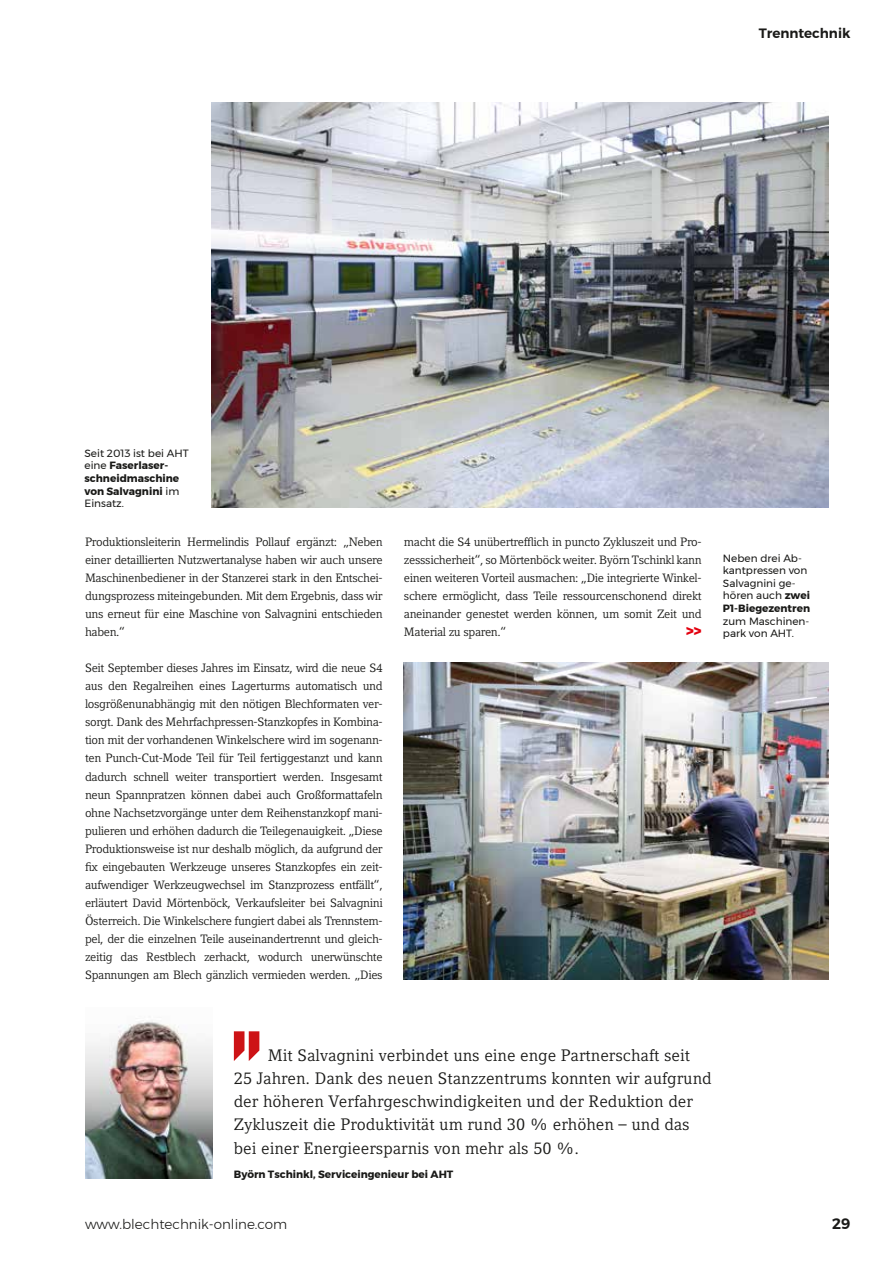
<style>
.page{position:relative;width:893px;height:1263px;background:#fff}
.page>*{position:absolute;margin:0;border:0;box-sizing:border-box;transform-origin:0 0}
.t1{font:16.5px/23.1px "Compatil Letter LT Pro";color:#1a1a18}
.t2{font:600 15px "Montserrat";color:#1a1a18}
.t3{font:900 15px "Montserrat";color:#e3000f}
.t4{font:300 13.5px "Montserrat";color:#1a1a18}
.t5{font:600 13.5px "Montserrat";color:#1a1a18}
.t6{font:12px/18px "Compatil Letter LT Pro";letter-spacing:-.03em;color:#1a1a18;text-align:justify}
.t7{font:700 10.5px/12.6px "Montserrat";color:#1a1a18}
.t8{font:10.5px/12.6px "Montserrat";color:#1a1a18}
.s1{font-weight:400}
.s2{font-weight:700}
</style>
<div class="page">
<svg style="left:234px;top:1031px;width:25px;height:30px"></svg>
<img style="left:85px;top:1018px;width:128px;height:160px">
<img style="left:212px;top:102px;width:617px;height:405px">
<img style="left:404px;top:662px;width:425px;height:318px">
<p class="t5" style="left:759px;top:23px;width:93px">Trenntechnik</p>
<p class="t7" style="left:85px;top:447px;width:106px"><span class="s1">Seit 2013 ist bei AHT eine</span> Faserlaser&shy;schneidmaschine von Salvagnini <span class="s1">im<br>Einsatz.</span></p>
<p class="t6" style="left:85px;top:533px;width:299px">Produktionsleiterin Hermelindis Pollauf ergänzt: „Neben einer detaillierten Nutzwertanalyse haben wir auch unsere Maschinenbediener in der Stanzerei stark in den Entschei&shy;dungsprozess miteingebunden. Mit dem Ergebnis, dass wir uns erneut für eine Maschine von Salvagnini entschieden haben.“</p>
<p class="t6" style="left:85px;top:659px;width:299px">Seit September dieses Jahres im Einsatz, wird die neue S4 aus den Regalreihen eines Lagerturms automatisch und losgrößenunabhängig mit den nötigen Blechformaten ver&shy;sorgt. Dank des Mehrfachpressen-Stanzkopfes in Kombina&shy;tion mit der vorhandenen Winkelschere wird im sogenann&shy;ten Punch-Cut-Mode Teil für Teil fertiggestanzt und kann dadurch schnell weiter transportiert werden. Insgesamt neun Spannpratzen können dabei auch Großformattafeln ohne Nachsetzvorgänge unter dem Reihenstanzkopf mani&shy;pulieren und erhöhen dadurch die Teilegenauigkeit. „Diese Produktionsweise ist nur deshalb möglich, da aufgrund der fix eingebauten Werkzeuge unseres Stanzkopfes ein zeit&shy;aufwendiger Werkzeugwechsel im Stanzprozess entfällt“, erläutert David Mörtenböck, Verkaufsleiter bei Salvagnini Österreich. Die Winkelschere fungiert dabei als Trennstem&shy;pel, der die einzelnen Teile auseinandertrennt und gleich&shy;zeitig das Restblech zerhackt, wodurch unerwünschte Spannungen am Blech gänzlich vermieden werden. „Dies</p>
<p class="t6" style="left:404px;top:533px;width:299px">macht die S4 unübertrefflich in puncto Zykluszeit und Pro&shy;zesssicherheit“, so Mörtenböck weiter. Byörn Tschinkl kann einen weiteren Vorteil ausmachen: „Die integrierte Winkel&shy;schere ermöglicht, dass Teile ressourcenschonend direkt aneinander genestet werden können, um somit Zeit und Material zu sparen.“</p>
<p class="t8" style="left:723px;top:551px;width:89px">Neben drei Ab&shy;kantpressen von<br>Salvagnini ge&shy;hören auch <span class="s2">zwei<br>P1-Biegezentren</span></p>
<p class="t8" style="left:723px;top:614px;width:88px">zum Maschinen-</p>
<p class="t3" style="left:686px;top:618px;width:17px">&gt;&gt;</p>
<p class="t8" style="left:723px;top:627px;width:72px">park von AHT.</p>
<p class="t1" style="left:234px;top:1044px;width:479px;text-indent:34px">Mit Salvagnini verbindet uns eine enge Partnerschaft seit 25 Jahren. Dank des neuen Stanzzentrums konnten wir aufgrund der höheren Verfahrgeschwindigkeiten und der Reduktion der Zykluszeit die Produktivität um rund 30 % erhöhen – und das bei einer Energieersparnis von mehr als 50 %.</p>
<p class="t7" style="left:234px;top:1168px;width:221px">Byörn Tschinkl, Serviceingenieur bei AHT</p>
<p class="t4" style="left:85px;top:1214px;width:204px">www.blechtechnik-online.com</p>
<p class="t2" style="left:832px;top:1212px;width:20px">29</p>
</div>
